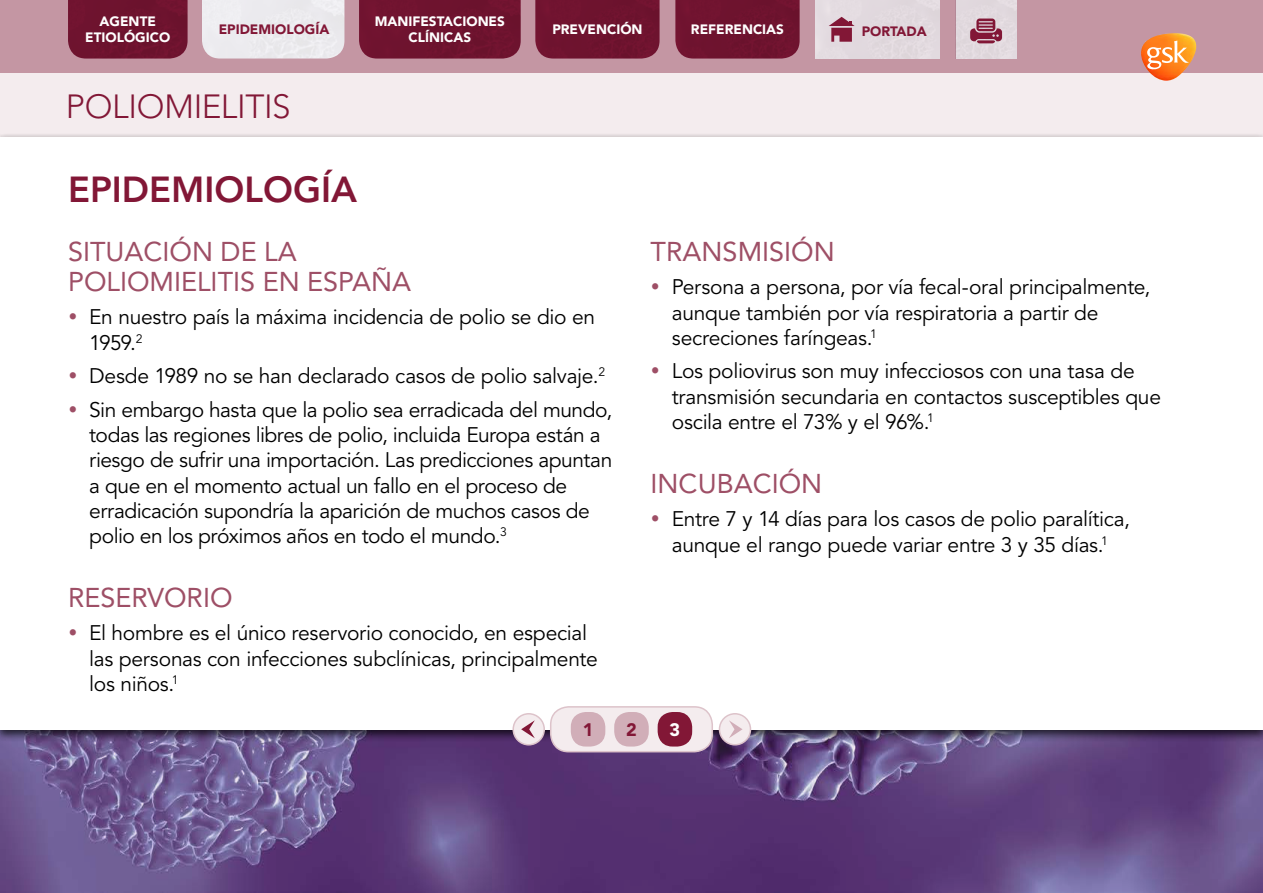
<style>
.page{position:relative;width:1263px;height:893px;background:#f4ecee}
.page>*{position:absolute;margin:0;border:0;box-sizing:border-box;transform-origin:0 0}
.t1{font:800 36px "Avenir LT Std";color:#821736}
.t2{font:300 33.3px "Avenir LT Std";letter-spacing:-.01em;color:#821736}
.t3{font:27px/30px "Avenir LT Std";color:#9e4f66}
.t4{font:21px/25.2px "Avenir LT Std";letter-spacing:-.015em;color:#000}
.t5{font:900 18px "Avenir LT Std";color:#821736}
.t6{font:900 18px "Avenir LT Std";color:#fff}
.t7{font:900 13.5px/15.8px "Avenir LT Std";color:#fff}
.t8{font:900 13.5px "Avenir LT Std";color:#821736}
.s1{color:#9e4f66}
</style>
<div class="page">
<img style="left:0;top:742px;width:1263px;height:150px">
<div style="left:0;top:0;width:1263px;height:72px;background:#c496a3"></div>
<svg style="left:1141px;top:33px;width:56px;height:48px"></svg>
<div style="left:816px;top:0;width:124px;height:59px;background:#e2d9df"></div>
<div style="left:956px;top:0;width:60px;height:59px;background:#e1d9de"></div>
<div style="left:675px;top:0;width:124px;height:59px;background:#6f132f"></div>
<div style="left:535px;top:0;width:124px;height:59px;background:#6f132f"></div>
<div style="left:359px;top:0;width:162px;height:59px;background:#6f132f"></div>
<div style="left:68px;top:0;width:120px;height:59px;background:#6e132f"></div>
<svg style="left:829px;top:17px;width:26px;height:25px"></svg>
<svg style="left:970px;top:19px;width:32px;height:24px"></svg>
<div style="left:0;top:133px;width:1263px;height:609px;background:#000;opacity:.75"></div>
<div style="left:0;top:137px;width:1263px;height:592px;background:#fff"></div>
<div style="left:551px;top:707px;width:161px;height:45px;background:#f4ecee;border-radius:18px"></div>
<div style="left:550px;top:706px;width:163px;height:46px;border:2px solid #ddc3ca;border-radius:18px"></div>
<div style="left:571px;top:712px;width:34px;height:34px;background:#d1aeb8;border-radius:15px"></div>
<div style="left:614px;top:712px;width:35px;height:34px;background:#d1aeb8;border-radius:15px"></div>
<div style="left:658px;top:712px;width:34px;height:34px;background:#821736;border-radius:15px"></div>
<div style="left:719px;top:714px;width:31px;height:31px;background:#f4ecee;border-radius:50%"></div>
<div style="left:719px;top:713px;width:32px;height:32px;border:2px solid #ddc3ca;border-radius:50%"></div>
<svg style="left:729px;top:720px;width:13px;height:18px"></svg>
<div style="left:513px;top:714px;width:31px;height:31px;background:#f4ecee;border-radius:50%"></div>
<div style="left:512px;top:713px;width:33px;height:32px;border:2px solid #ddc3ca;border-radius:50%"></div>
<svg style="left:521px;top:720px;width:14px;height:18px"></svg>
<div style="left:202px;top:0;width:142px;height:59px;background:#ecebee"></div>
<p class="t7" style="left:85px;top:14px;width:70px;text-indent:14px">AGENTE<br>ETIOLÓ</p>
<p class="t7" style="left:135px;top:30px;width:20px">GICO</p>
<p class="t8" style="left:219px;top:21px;width:18px">EPIDEMIOLO</p>
<p class="t8" style="left:305px;top:21px;width:26px">GÍA</p>
<p class="t2" style="left:66px;top:87px;width:226px">POLIOMIELITIS</p>
<p class="t7" style="left:375px;top:14px;width:22px">MANIFES</p>
<p class="t7" style="left:409px;top:14px;width:45px;text-indent:28px">TACIONES<br>CLÍNICAS</p>
<p class="t7" style="left:552px;top:22px;width:19px">PREVENCIÓN</p>
<p class="t7" style="left:691px;top:22px;width:95px">REFERENCIAS</p>
<p class="t8" style="left:862px;top:24px;width:46px">PORTADA</p>
<p class="t1" style="left:68px;top:168px;width:290px">EPIDEMIOLOGÍA</p>
<p class="t3" style="left:68px;top:236px;width:345px">SITUACIÓN DE LA<br>POLIOMIELITIS EN ESPAÑA</p>
<p class="t4" style="left:89px;top:305px;width:507px;text-indent:-21px"><span class="s1">•</span> En nuestro país la máxima incidencia de polio se dio en<br>1959.<sup>2</sup></p>
<p class="t4" style="left:68px;top:364px;width:539px"><span class="s1">•</span> Desde 1989 no se han declarado casos de polio salvaje.<sup>2</sup></p>
<p class="t4" style="left:89px;top:398px;width:524px;text-indent:-21px"><span class="s1">•</span> Sin embargo hasta que la polio sea erradicada del mundo, todas las regiones libres de polio, incluida Europa están a riesgo de sufrir una importación. Las predicciones apuntan a que en el momento actual un fallo en el proceso de erradicación supondría la aparición de muchos casos de polio en los próximos años en todo el mundo.<sup>3</sup></p>
<p class="t3" style="left:68px;top:583px;width:166px">RESERVORIO</p>
<p class="t4" style="left:89px;top:621px;width:510px;text-indent:-21px"><span class="s1">•</span> El hombre es el único reservorio conocido, en especial las personas con infecciones subclínicas, principalmente los niños.<sup>1</sup></p>
<p class="t3" style="left:651px;top:236px;width:186px">TRANSMISIÓN</p>
<p class="t4" style="left:672px;top:275px;width:480px;text-indent:-21px"><span class="s1">•</span> Persona a persona, por vía fecal-oral principalmente, aunque también por vía respiratoria a partir de secreciones faríngeas.<sup>1</sup></p>
<p class="t4" style="left:672px;top:359px;width:491px;text-indent:-21px"><span class="s1">•</span> Los poliovirus son muy infecciosos con una tasa de transmisión secundaria en contactos susceptibles que oscila entre el 73% y el 96%.<sup>1</sup></p>
<p class="t3" style="left:651px;top:468px;width:173px">I NCUBACIÓN</p>
<p class="t4" style="left:651px;top:507px;width:481px;text-align:center"><span class="s1">•</span> Entre 7 y 14 días para los casos de polio paralítica, aunque el rango puede variar entre 3 y 35 días.<sup>1</sup></p>
<p class="t5" style="left:583px;top:719px;width:12px">1</p>
<p class="t5" style="left:626px;top:719px;width:12px">2</p>
<p class="t6" style="left:670px;top:719px;width:12px">3</p>
</div>
